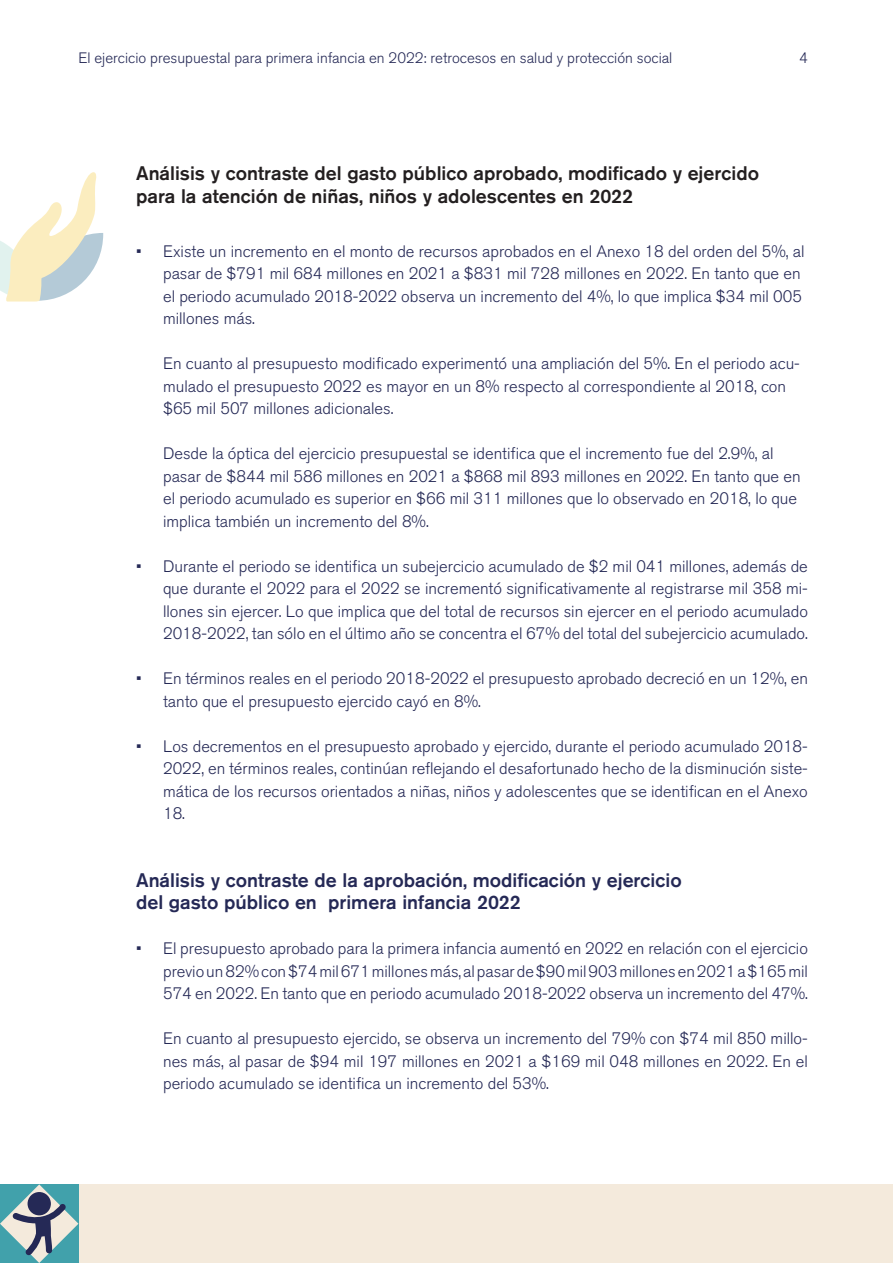
<style>
.page{position:relative;width:893px;height:1263px;background:#fff}
.page>*{position:absolute;margin:0;border:0;box-sizing:border-box;transform-origin:0 0}
.t1{font:500 19.5px "Akzidenz Grotesk BQ";color:#231f20}
.Cuerpo_de_texto{font:500 19.5px "Akzidenz Grotesk BQ";color:#252956}
.t2{font:300 16.5px/22.5px "Akzidenz Grotesk BQ";color:#252956}
.t3{font:300 15px "Akzidenz Grotesk BQ";color:#252956}
</style>
<div class="page">
<div style="left:0;top:1184px;width:893px;height:79px;background:#f4eadc"></div>
<svg style="left:0;top:1184px;width:78px;height:79px"></svg>
<div style="left:28px;top:1192px;width:23px;height:23px;background:#252956;border-radius:50%"></div>
<svg style="left:0;top:172px;width:103px;height:130px"></svg>
<p class="t3" style="left:78px;top:50px;width:595px">El ejercicio presupuestal para primera infancia en 2022: retrocesos en salud y protección social</p>
<p class="t3" style="left:799px;top:49px;width:10px">4</p>
<p class="t1" style="left:136px;top:161px;width:624px">Análisis y contraste del gasto público aprobado, modificado y ejercido</p>
<p class="t1" style="left:136px;top:184px;width:499px">para la atención de niñas, niños y adolescentes en 2022</p>
<p class="t2" style="left:163px;top:240px;width:643px;text-indent:-27px">• Existe un incremento en el monto de recursos aprobados en el Anexo 18 del orden del 5%, al pasar de $791 mil 684 millones en 2021 a $831 mil 728 millones en 2022. En tanto que en el periodo acumulado 2018-2022 observa un incremento del 4%, lo que implica $34 mil 005 millones más.</p>
<p class="t2" style="left:163px;top:352px;width:638px">En cuanto al presupuesto modificado experimentó una ampliación del 5%. En el periodo acu&shy;mulado el presupuesto 2022 es mayor en un 8% respecto al correspondiente al 2018, con $65 mil 507 millones adicionales.</p>
<p class="t2" style="left:163px;top:442px;width:639px">Desde la óptica del ejercicio presupuestal se identifica que el incremento fue del 2.9%, al pasar de $844 mil 586 millones en 2021 a $868 mil 893 millones en 2022. En tanto que en el periodo acumulado es superior en $66 mil 311 millones que lo observado en 2018, lo que implica también un incremento del 8%.</p>
<p class="t2" style="left:163px;top:555px;width:646px;text-align:justify;text-indent:-27px">• Durante el periodo se identifica un subejercicio acumulado de $2 mil 041 millones, además de que durante el 2022 para el 2022 se incrementó significativamente al registrarse mil 358 mi&shy;llones sin ejercer. Lo que implica que del total de recursos sin ejercer en el periodo acumulado 2018-2022, tan sólo en el último año se concentra el 67% del total del subejercicio acumulado.</p>
<p class="t2" style="left:163px;top:667px;width:646px;text-indent:-27px">• En términos reales en el periodo 2018-2022 el presupuesto aprobado decreció en un 12%, en tanto que el presupuesto ejercido cayó en 8%.</p>
<p class="t2" style="left:163px;top:735px;width:646px;text-align:justify;text-indent:-27px">• Los decrementos en el presupuesto aprobado y ejercido, durante el periodo acumulado 2018- 2022, en términos reales, continúan reflejando el desafortunado hecho de la disminución siste&shy;mática de los recursos orientados a niñas, niños y adolescentes que se identifican en el Anexo 18.</p>
<p class="Cuerpo_de_texto" style="left:136px;top:868px;width:547px">Análisis y contraste de la aprobación, modificación y ejercicio</p>
<p class="Cuerpo_de_texto" style="left:136px;top:890px;width:386px">del gasto público en primera infancia 2022</p>
<p class="t2" style="left:163px;top:937px;width:646px;text-align:justify;text-indent:-27px">• El presupuesto aprobado para la primera infancia aumentó en 2022 en relación con el ejercicio previo un 82% con $74 mil 671 millones más, al pasar de $90 mil 903 millones en 2021 a $165 mil 574 en 2022. En tanto que en periodo acumulado 2018-2022 observa un incremento del 47%.</p>
<p class="t2" style="left:163px;top:1027px;width:646px;text-align:justify">En cuanto al presupuesto ejercido, se observa un incremento del 79% con $74 mil 850 millo&shy;nes más, al pasar de $94 mil 197 millones en 2021 a $169 mil 048 millones en 2022. En el periodo acumulado se identifica un incremento del 53%.</p>
</div>
